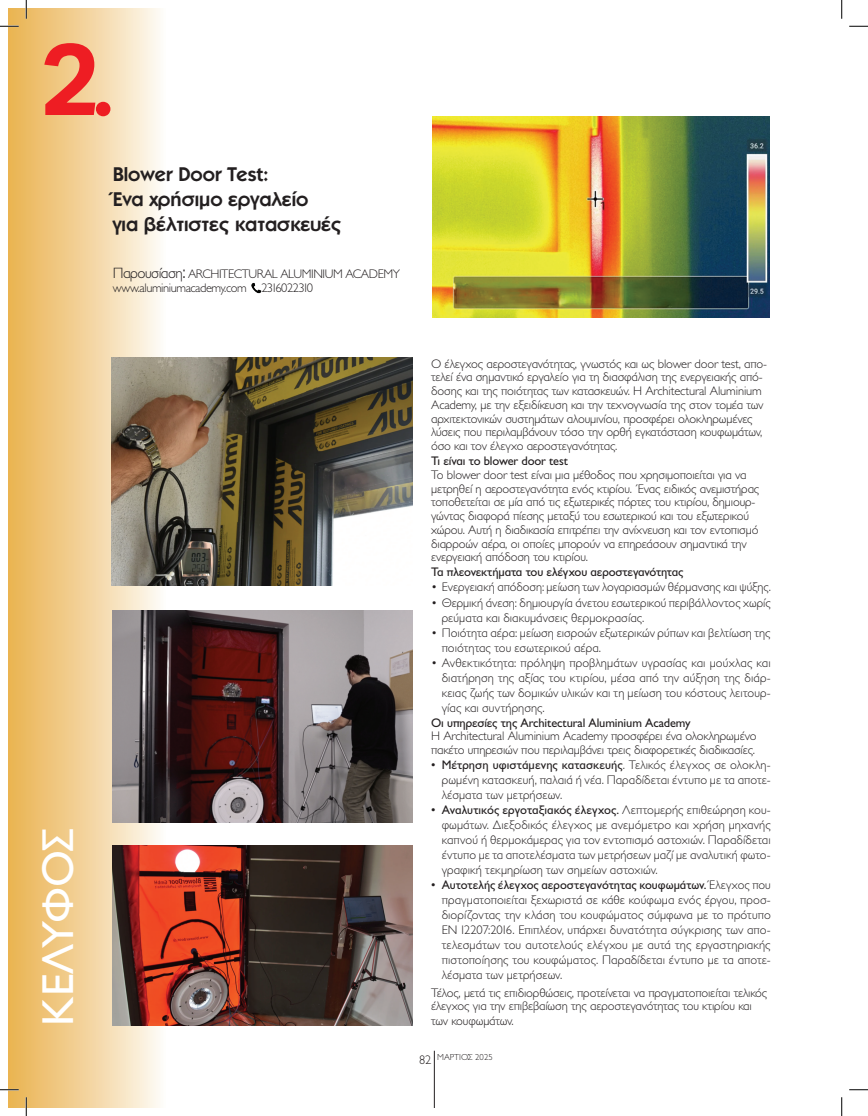
<style>
.page{position:relative;width:868px;height:1116px;background:#fff}
.page>*{position:absolute;margin:0;border:0;box-sizing:border-box;transform-origin:0 0}
.KEIMENO_ARXITEKTONIKH_TEXN{font:700 101.25px "Aktiv Grotesk";color:#ee1d23}
.YPOTITLOS_PERIEXOMENA{font:45px "Gill Sans Hel";letter-spacing:-.02em;color:#fff}
.TITLOS_TEXNOLOGIES{font:600 20px "Kabel ITC Hel";color:#231f20}
.KEIMENO_TEXNOLOGIES{font:300 12.5px/15px "Gill Sans Hel";letter-spacing:-.01em;color:#231f20}
.TITLOS_TEXNOLOGIES-2{font:300 12.5px/13.8px "Gill Sans Hel";letter-spacing:-.035em;color:#231f20}
.MESOTITLOS_TEXNOLOGIES{font:12.5px "Gill Sans Hel";letter-spacing:-.01em;color:#231f20}
.KEIMENO_TEXNOLOGIES-2{font:12.5px "Gill Sans Hel";letter-spacing:-.01em;color:#231f20}
.t1{font:300 8.75px "Gill Sans Hel";color:#231f20}
.s1{font-family:"Century Gothic";font-size:94.75px}
.s2{font-size:15px}
.s3{font-size:18.75px}
.s4{font-weight:400}
</style>
<div class="page">
<div style="left:9px;top:9px;width:156px;height:1098px;background:linear-gradient(to right,#eab24f,#fcf8f2)"></div>
<hr style="left:434px;top:1050px;width:1px;height:57px;background:#231f20">
<img style="left:432px;top:117px;width:337px;height:201px">
<img style="left:112px;top:610px;width:300px;height:212px">
<svg style="left:251px;top:283px;width:11px;height:11px"></svg>
<img style="left:112px;top:357px;width:300px;height:228px">
<img style="left:112px;top:845px;width:300px;height:180px">
<svg style="left:0;top:25px;width:19px;height:2px"></svg>
<svg style="left:849px;top:25px;width:18px;height:2px"></svg>
<svg style="left:0;top:1088px;width:19px;height:2px"></svg>
<svg style="left:849px;top:1089px;width:18px;height:1px"></svg>
<svg style="left:25px;top:0;width:2px;height:19px"></svg>
<svg style="left:25px;top:1097px;width:2px;height:18px"></svg>
<svg style="left:841px;top:0;width:1px;height:19px"></svg>
<svg style="left:841px;top:1097px;width:1px;height:18px"></svg>
<p class="KEIMENO_ARXITEKTONIKH_TEXN" style="left:40px;top:16px;width:77px">2<span class="s1">.</span></p>
<p class="TITLOS_TEXNOLOGIES" style="left:113px;top:163px;width:158px">Blower Door Test:</p>
<p class="TITLOS_TEXNOLOGIES" style="left:113px;top:188px;width:197px">Ένα χρήσιμο εργαλείο</p>
<p class="TITLOS_TEXNOLOGIES" style="left:113px;top:213px;width:230px">για βέλτιστες κατασκευές</p>
<p class="TITLOS_TEXNOLOGIES-2" style="left:113px;top:267px;width:289px"><span class="s2">Παρουσίαση</span><span class="s3">:</span> ARCHITECTURAL ALUMINIUM ACADEMY www.aluminiumacademy.com 2316022310</p>
<p class="YPOTITLOS_PERIEXOMENA" style="left:33px;top:1025px;width:200px;rotate:-90deg">ΚΕΛΥΦΟΣ</p>
<p class="KEIMENO_TEXNOLOGIES" style="left:431px;top:356px;width:337px;line-height:13.8px">Ο έλεγχος αεροστεγανότητας, γνωστός και ως blower door test, απο&shy;τελεί ένα σημαντικό εργαλείο για τη διασφάλιση της ενεργειακής από&shy;δοσης και της ποιότητας των κατασκευών. Η Architectural Aluminium Academy, με την εξειδίκευση και την τεχνογνωσία της στον τομέα των αρχιτεκτονικών συστημάτων αλουμινίου, προσφέρει ολοκληρωμένες λύσεις που περιλαμβάνουν τόσο την ορθή εγκατάσταση κουφωμάτων, όσο και τον έλεγχο αεροστεγανότητας.</p>
<p class="MESOTITLOS_TEXNOLOGIES" style="left:431px;top:454px;width:139px">Τι είναι το blower door test</p>
<p class="KEIMENO_TEXNOLOGIES" style="left:431px;top:468px;width:330px;line-height:13.8px">Το blower door test είναι μια μέθοδος που χρησιμοποιείται για να μετρηθεί η αεροστεγανότητα ενός κτιρίου. Ένας ειδικός ανεμιστήρας τοποθετείται σε μία από τις εξωτερικές πόρτες του κτιρίου, δημιουρ&shy;γώντας διαφορά πίεσης μεταξύ του εσωτερικού και του εξωτερικού χώρου. Αυτή η διαδικασία επιτρέπει την ανίχνευση και τον εντοπισμό διαρροών αέρα, οι οποίες μπορούν να επηρεάσουν σημαντικά την ενεργειακή απόδοση του κτιρίου.</p>
<p class="KEIMENO_TEXNOLOGIES-2" style="left:431px;top:565px;width:254px">Τα πλεονεκτήματα του ελέγχου αεροστεγανότητας</p>
<p class="KEIMENO_TEXNOLOGIES" style="left:431px;top:580px;width:341px">• Ενεργειακή απόδοση: μείωση των λογαριασμών θέρμανσης και ψύξης.</p>
<p class="KEIMENO_TEXNOLOGIES" style="left:441px;top:595px;width:330px;text-indent:-11px">• Θερμική άνεση: δημιουργία άνετου εσωτερικού περιβάλλοντος χωρίς ρεύματα και διακυμάνσεις θερμοκρασίας.</p>
<p class="KEIMENO_TEXNOLOGIES" style="left:441px;top:625px;width:330px;text-indent:-11px">• Ποιότητα αέρα: μείωση εισροών εξωτερικών ρύπων και βελτίωση της ποιότητας του εσωτερικού αέρα.</p>
<p class="KEIMENO_TEXNOLOGIES" style="left:441px;top:655px;width:330px;text-align:justify;text-indent:-11px">• Ανθεκτικότητα: πρόληψη προβλημάτων υγρασίας και μούχλας και διατήρηση της αξίας του κτιρίου, μέσα από την αύξηση της διάρ&shy;κειας ζωής των δομικών υλικών και τη μείωση του κόστους λειτουρ&shy;γίας και συντήρησης.</p>
<p class="MESOTITLOS_TEXNOLOGIES" style="left:431px;top:715px;width:261px">Οι υπηρεσίες της Architectural Aluminium Academy</p>
<p class="KEIMENO_TEXNOLOGIES" style="left:431px;top:729px;width:327px;line-height:13.8px">Η Architectural Aluminium Academy προσφέρει ένα ολοκληρωμένο πακέτο υπηρεσιών που περιλαμβάνει τρεις διαφορετικές διαδικασίες.</p>
<p class="KEIMENO_TEXNOLOGIES" style="left:441px;top:757px;width:330px;text-align:justify;text-indent:-11px"><span class="s4">• Μέτρηση υφιστάμενης κατασκευής</span>. Τελικός έλεγχος σε ολοκλη&shy;ρωμένη κατασκευή, παλαιά ή νέα. Παραδίδεται έντυπο με τα αποτε&shy;λέσματα των μετρήσεων.</p>
<p class="KEIMENO_TEXNOLOGIES" style="left:441px;top:802px;width:330px;text-align:justify;text-indent:-11px"><span class="s4">• Αναλυτικός εργοταξιακός έλεγχος.</span> Λεπτομερής επιθεώρηση κου&shy;φωμάτων. Διεξοδικός έλεγχος με ανεμόμετρο και χρήση μηχανής καπνού ή θερμοκάμερας για τον εντοπισμό αστοχιών. Παραδίδεται έντυπο με τα αποτελέσματα των μετρήσεων μαζί με αναλυτική φωτο&shy;γραφική τεκμηρίωση των σημείων αστοχιών.</p>
<p class="KEIMENO_TEXNOLOGIES" style="left:441px;top:877px;width:330px;text-align:justify;text-indent:-11px"><span class="s4">• Αυτοτελής έλεγχος αεροστεγανότητας κουφωμάτων.</span> Έλεγχος που πραγματοποιείται ξεχωριστά σε κάθε κούφωμα ενός έργου, προσ&shy;διορίζοντας την κλάση του κουφώματος σύμφωνα με το πρότυπο EN 12207:2016. Επιπλέον, υπάρχει δυνατότητα σύγκρισης των απο&shy;τελεσμάτων του αυτοτελούς ελέγχου με αυτά της εργαστηριακής πιστοποίησης του κουφώματος. Παραδίδεται έντυπο με τα αποτε&shy;λέσματα των μετρήσεων.</p>
<p class="KEIMENO_TEXNOLOGIES" style="left:431px;top:985px;width:338px;line-height:13.8px">Τέλος, μετά τις επιδιορθώσεις, προτείνεται να πραγματοποιείται τελικός έλεγχος για την επιβεβαίωση της αεροστεγανότητας του κτιρίου και</p>
<p class="KEIMENO_TEXNOLOGIES" style="left:431px;top:1013px;width:84px">των κουφωμάτων.</p>
<p class="KEIMENO_TEXNOLOGIES" style="left:419px;top:1052px;width:14px">82</p>
<p class="t1" style="left:437px;top:1052px;width:57px">ΜΑΡΤΙΟΣ 2025</p>
</div>
